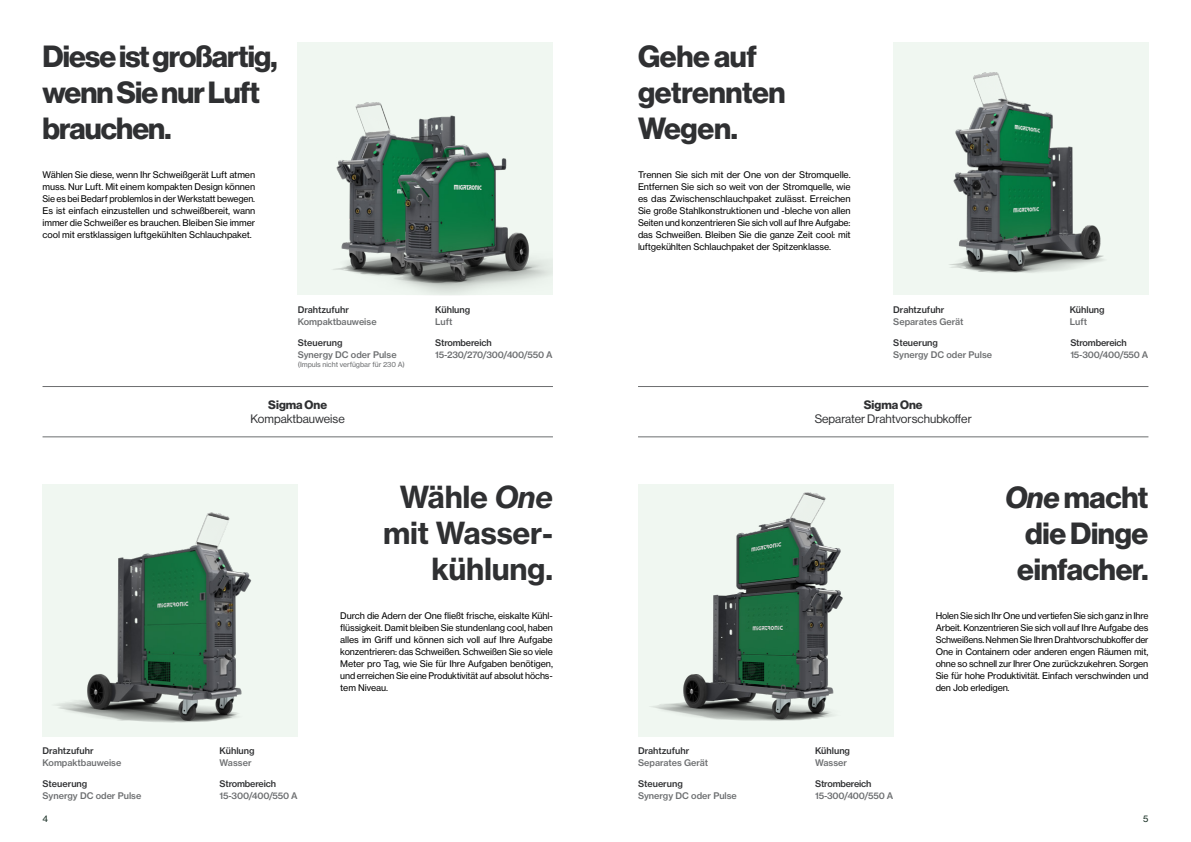
<style>
.page{position:relative;width:1191px;height:842px;background:#fff}
.page>*{position:absolute;margin:0;border:0;box-sizing:border-box;transform-origin:0 0}
.t1{font:30px/36px "N Haas Grotesk DS Pro 75 Bd";letter-spacing:-.02em;color:#2f3032}
.t2{font:30px/36px "N Haas Grotesk TX Pro 75 Bd";letter-spacing:-.01em;color:#2f3032;text-align:right}
.t3{font:12px "N Haas Grotesk DS Pro 55 Rg";color:#2f3032}
.t4{font:12px "N Haas Grotesk DS Pro 75 Bd";color:#2f3032}
.t5{font:9px/12px "N Haas Grotesk TX Pro 55 Rg";letter-spacing:-.015em;color:#000;text-align:justify}
.t6{font:9px "N Haas Grotesk TX Pro 65 Md";color:#6c6e70}
.t7{font:9px "N Haas Grotesk TX Pro 65 Md";color:#2f3032}
.t8{font:9px "N Haas Grotesk TX Pro 65 Md";letter-spacing:-.02em;color:#6c6e70}
.t9{font:9px "N Haas Grotesk TX Pro 65 Md";letter-spacing:-.02em;color:#2f3032}
.t10{font:9px "N Haas Grotesk TX Pro 55 Rg";color:#142b20}
.t11{font:7px "N Haas Grotesk TX Pro 55 Rg";letter-spacing:-.01em;color:#6c6e70}
.s1{font-family:"N Haas Grotesk TX Pro 76 Bd It"}
.s2{font-family:"N Haas Grotesk DS Pro 76 Bd It"}
</style>
<div class="page">
<img style="left:893px;top:43px;width:255px;height:252px">
<img style="left:43px;top:484px;width:255px;height:252px">
<img style="left:638px;top:484px;width:255px;height:251px">
<img style="left:298px;top:96px;width:255px;height:199px">
<hr style="left:638px;top:386px;width:510px;height:1px;background:#6c6e70">
<hr style="left:638px;top:437px;width:510px;height:1px;background:#6c6e70">
<hr style="left:43px;top:386px;width:510px;height:1px;background:#6c6e70">
<hr style="left:43px;top:437px;width:510px;height:1px;background:#6c6e70">
<h1 class="t1" style="left:43px;top:38px;width:236px">Diese ist großartig, wenn Sie nur Luft brauchen.</h1>
<h1 class="t1" style="left:638px;top:38px;width:149px">Gehe auf getrennten<br>Wegen.</h1>
<p class="t5" style="left:43px;top:168px;width:214px">Wählen Sie diese, wenn Ihr Schweißgerät Luft atmen muss. Nur Luft. Mit einem kompakten Design können Sie es bei Bedarf problemlos in der Werkstatt bewegen.<br>Es ist einfach einzustellen und schweißbereit, wann immer die Schweißer es brauchen. Bleiben Sie immer cool mit erstklassigen luftgekühlten Schlauchpaket.</p>
<p class="t5" style="left:638px;top:168px;width:214px">Trennen Sie sich mit der One von der Stromquelle.<br>Entfernen Sie sich so weit von der Stromquelle, wie es das Zwischenschlauchpaket zulässt. Erreichen Sie große Stahlkonstruktionen und -bleche von allen Seiten und konzentrieren Sie sich voll auf Ihre Aufgabe: das Schweißen. Bleiben Sie die ganze Zeit cool: mit luftgekühlten Schlauchpaket der Spitzenklasse.</p>
<p class="t7" style="left:298px;top:304px;width:53px">Drahtzufuhr</p>
<p class="t6" style="left:298px;top:316px;width:80px">Kompaktbauweise</p>
<p class="t7" style="left:298px;top:337px;width:46px">Steuerung</p>
<p class="t6" style="left:298px;top:349px;width:100px">Synergy DC oder Pulse</p>
<p class="t11" style="left:298px;top:360px;width:109px">(Impuls nicht verfügbar für 230 A)</p>
<p class="t7" style="left:435px;top:304px;width:36px">Kühlung</p>
<p class="t6" style="left:435px;top:316px;width:19px">Luft</p>
<p class="t9" style="left:435px;top:337px;width:58px">Strombereich</p>
<p class="t8" style="left:435px;top:349px;width:119px">15-230/270/300/400/550 A</p>
<p class="t7" style="left:893px;top:304px;width:53px">Drahtzufuhr</p>
<p class="t6" style="left:893px;top:316px;width:72px">Separates Gerät</p>
<p class="t7" style="left:893px;top:337px;width:46px">Steuerung</p>
<p class="t6" style="left:893px;top:349px;width:100px">Synergy DC oder Pulse</p>
<p class="t7" style="left:1069px;top:304px;width:36px">Kühlung</p>
<p class="t6" style="left:1069px;top:316px;width:19px">Luft</p>
<p class="t9" style="left:1070px;top:337px;width:58px">Strombereich</p>
<p class="t8" style="left:1070px;top:349px;width:80px">15-300/400/550 A</p>
<h2 class="t4" style="left:268px;top:398px;width:60px">Sigma One</h2>
<h2 class="t3" style="left:251px;top:412px;width:96px">Kompaktbauweise</h2>
<h2 class="t4" style="left:863px;top:398px;width:60px">Sigma One</h2>
<h2 class="t3" style="left:814px;top:412px;width:159px">Separater Drahtvorschubkoffer</h2>
<h1 class="t2" style="left:383px;top:479px;width:171px">Wähle <span class="s1">One </span>mit Wasser&shy;kühlung.</h1>
<h1 class="t1" style="left:1017px;top:479px;width:133px;text-align:justify;text-indent:-12px"><span class="s2">One</span> macht die Dinge einfacher.</h1>
<p class="t5" style="left:340px;top:609px;width:214px">Durch die Adern der One fließt frische, eiskalte Kühl&shy;flüssigkeit. Damit bleiben Sie stundenlang cool, haben alles im Griff und können sich voll auf Ihre Aufgabe konzentrieren: das Schweißen. Schweißen Sie so viele Meter pro Tag, wie Sie für Ihre Aufgaben benötigen, und erreichen Sie eine Produktivität auf absolut höchs&shy;tem Niveau.</p>
<p class="t5" style="left:935px;top:609px;width:214px">Holen Sie sich Ihr One und vertiefen Sie sich ganz in Ihre Arbeit. Konzentrieren Sie sich voll auf Ihre Aufgabe des Schweißens. Nehmen Sie Ihren Drahtvorschubkoffer der One in Containern oder anderen engen Räumen mit, ohne so schnell zur Ihrer One zurückzukehren. Sorgen Sie für hohe Produktivität. Einfach verschwinden und den Job erledigen.</p>
<p class="t7" style="left:43px;top:745px;width:53px">Drahtzufuhr</p>
<p class="t6" style="left:43px;top:757px;width:80px">Kompaktbauweise</p>
<p class="t7" style="left:43px;top:778px;width:46px">Steuerung</p>
<p class="t6" style="left:43px;top:790px;width:100px">Synergy DC oder Pulse</p>
<p class="t7" style="left:220px;top:745px;width:36px">Kühlung</p>
<p class="t6" style="left:220px;top:757px;width:33px">Wasser</p>
<p class="t9" style="left:220px;top:778px;width:58px">Strombereich</p>
<p class="t8" style="left:220px;top:790px;width:80px">15-300/400/550 A</p>
<p class="t7" style="left:638px;top:745px;width:53px">Drahtzufuhr</p>
<p class="t6" style="left:638px;top:757px;width:72px">Separates Gerät</p>
<p class="t7" style="left:638px;top:778px;width:46px">Steuerung</p>
<p class="t6" style="left:638px;top:790px;width:100px">Synergy DC oder Pulse</p>
<p class="t7" style="left:815px;top:745px;width:36px">Kühlung</p>
<p class="t6" style="left:815px;top:757px;width:33px">Wasser</p>
<p class="t9" style="left:815px;top:778px;width:58px">Strombereich</p>
<p class="t8" style="left:815px;top:790px;width:80px">15-300/400/550 A</p>
<p class="t10" style="left:43px;top:813px;width:7px">4</p>
<p class="t10" style="left:1143px;top:813px;width:7px">5</p>
</div>
